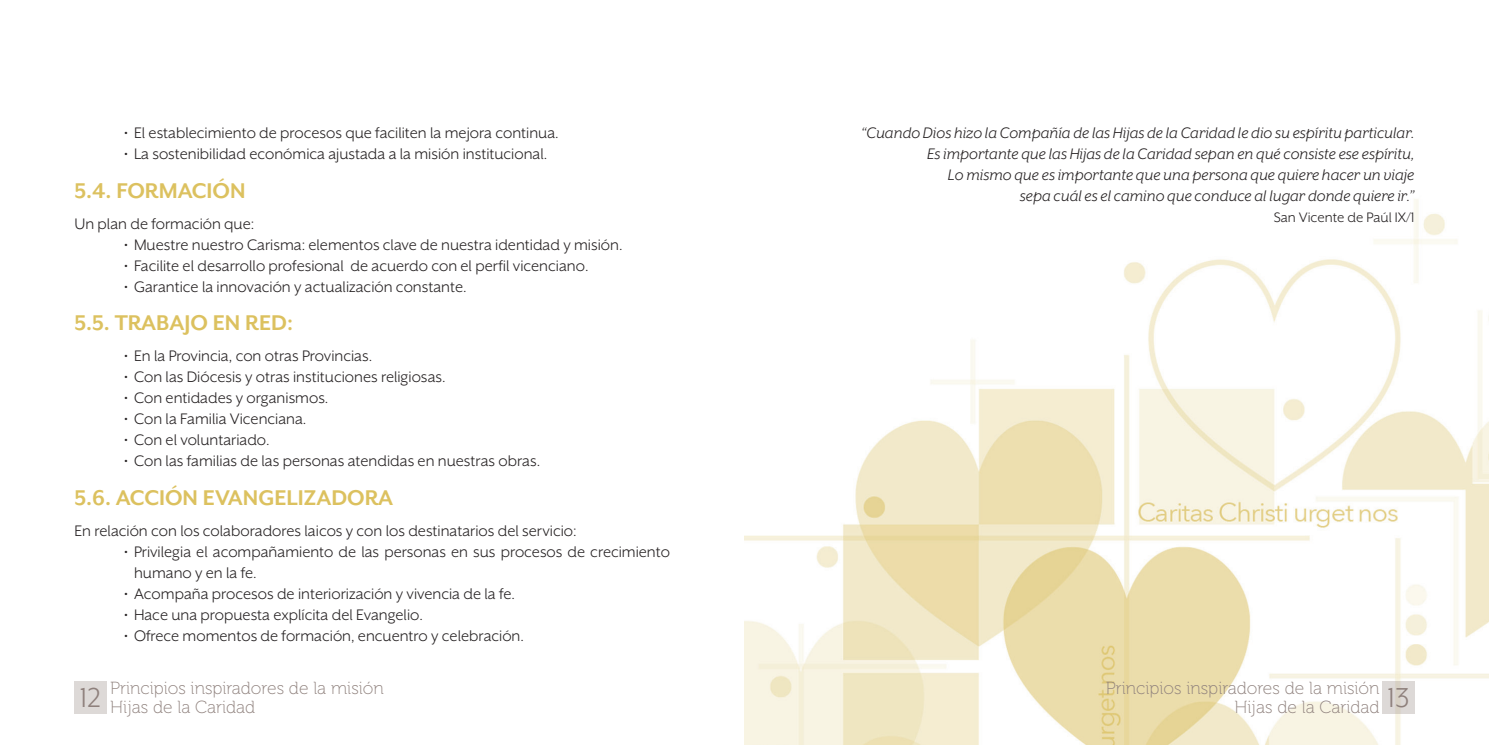
<style>
.page{position:relative;width:1489px;height:745px;background:#fff}
.page>*{position:absolute;margin:0;border:0;box-sizing:border-box;transform-origin:0 0}
.t1{font:31.5px "Mr Eaves XL San OT";color:#8e807c}
.t2{font:700 24.5px "Mr Eaves XL San OT";color:#dcc15f}
.t3{font:17.5px/21px "Mr Eaves XL San OT";color:#231f20}
.t4{font:italic 17.5px "Mr Eaves XL San OT";color:#231f20}
.t5{font:17.5px "Museo 100";color:#8e807c}
.t6{font:15.75px "Mr Eaves XL San OT";color:#231f20}
</style>
<div class="page">
<img style="left:744px;top:199px;width:744px;height:545px">
<div style="left:74px;top:680px;width:33px;height:32px;background:#ddd9d7"></div>
<svg style="left:1382px;top:680px;width:32px;height:32px"></svg>
<p class="t3" style="left:124px;top:122px;width:436px">• El establecimiento de procesos que faciliten la mejora continua.</p>
<p class="t3" style="left:124px;top:143px;width:425px">• La sostenibilidad económica ajustada a la misión institucional.</p>
<p class="t2" style="left:74px;top:178px;width:173px">5.4. FORMACIÓN</p>
<p class="t3" style="left:74px;top:213px;width:181px">Un plan de formación que:</p>
<p class="t3" style="left:124px;top:234px;width:500px">• Muestre nuestro Carisma: elementos clave de nuestra identidad y misión.</p>
<p class="t3" style="left:124px;top:255px;width:466px">• Facilite el desarrollo profesional de acuerdo con el perfil vicenciano.</p>
<p class="t3" style="left:124px;top:276px;width:344px">• Garantice la innovación y actualización constante.</p>
<p class="t2" style="left:74px;top:310px;width:220px">5.5. TRABAJO EN RED:</p>
<p class="t3" style="left:124px;top:345px;width:250px">• En la Provincia, con otras Provincias.</p>
<p class="t3" style="left:124px;top:366px;width:323px">• Con las Diócesis y otras instituciones religiosas.</p>
<p class="t3" style="left:124px;top:387px;width:206px">• Con entidades y organismos.</p>
<p class="t3" style="left:124px;top:408px;width:184px">• Con la Familia Vicenciana.</p>
<p class="t3" style="left:124px;top:429px;width:147px">• Con el voluntariado.</p>
<p class="t3" style="left:124px;top:450px;width:417px">• Con las familias de las personas atendidas en nuestras obras.</p>
<p class="t2" style="left:74px;top:485px;width:320px">5.6. ACCIÓN EVANGELIZADORA</p>
<p class="t3" style="left:74px;top:520px;width:503px">En relación con los colaboradores laicos y con los destinatarios del servicio:</p>
<p class="t3" style="left:134px;top:541px;width:537px;text-indent:-10px">• Privilegia el acompañamiento de las personas en sus procesos de crecimiento humano y en la fe.</p>
<p class="t3" style="left:124px;top:583px;width:392px">• Acompaña procesos de interiorización y vivencia de la fe.</p>
<p class="t3" style="left:124px;top:604px;width:300px">• Hace una propuesta explícita del Evangelio.</p>
<p class="t3" style="left:124px;top:625px;width:401px">• Ofrece momentos de formación, encuentro y celebración.</p>
<p class="t4" style="left:860px;top:124px;width:555px">“Cuando Dios hizo la Compañía de las Hijas de la Caridad le dio su espíritu particular.</p>
<p class="t4" style="left:927px;top:145px;width:489px">Es importante que las Hijas de la Caridad sepan en qué consiste ese espíritu,</p>
<p class="t4" style="left:947px;top:166px;width:468px">Lo mismo que es importante que una persona que quiere hacer un viaje</p>
<p class="t4" style="left:1019px;top:187px;width:396px">sepa cuál es el camino que conduce al lugar donde quiere ir.”</p>
<p class="t6" style="left:1273px;top:209px;width:142px">San Vicente de Paúl IX/1</p>
<p class="t1" style="left:80px;top:681px;width:23px">12</p>
<p class="t5" style="left:1105px;top:677px;width:275px">Principios inspiradores de la misión</p>
<p class="t5" style="left:110px;top:677px;width:275px">Principios inspiradores de la misión</p>
<p class="t5" style="left:110px;top:697px;width:147px">Hijas de la Caridad</p>
<p class="t5" style="left:1234px;top:697px;width:147px">Hijas de la Caridad</p>
<p class="t1" style="left:1387px;top:681px;width:23px">13</p>
</div>
